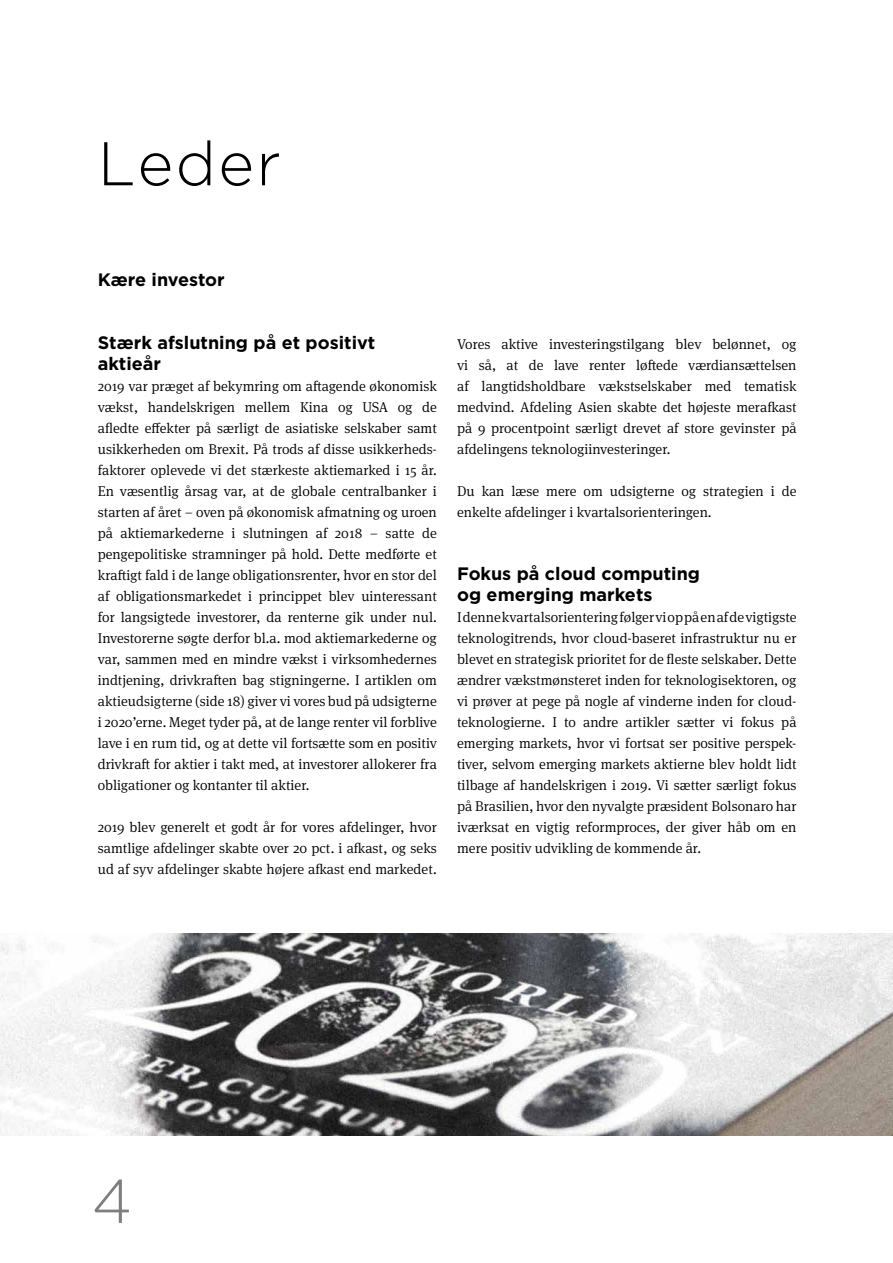
<style>
.page{position:relative;width:893px;height:1263px;background:#fff}
.page>*{position:absolute;margin:0;border:0;box-sizing:border-box;transform-origin:0 0}
.t1{font:300 61.5px "Gotham";letter-spacing:.035em;color:#000}
.t2{font:300 61.5px "Gotham";color:#7e7e7d}
.t3{font:700 18px/21px "Gotham";color:#000}
.t4{font:300 14.25px/21px "Meta Serif Pro";color:#000;text-align:justify}
</style>
<div class="page">
<img style="left:0;top:933px;width:893px;height:202px">
<h1 class="t1" style="left:98px;top:125px;width:185px">Leder</h1>
<p class="t3" style="left:98px;top:269px;width:128px">Kære investor</p>
<p class="t3" style="left:98px;top:332px;width:279px">Stærk afslutning på et positivt aktieår</p>
<p class="t4" style="left:98px;top:375px;width:341px">2019 var præget af bekymring om aftagende økonomisk vækst, handelskrigen mellem Kina og USA og de afledte effekter på særligt de asiatiske selskaber samt usikkerheden om Brexit. På trods af disse usikkerheds&shy;faktorer oplevede vi det stærkeste aktiemarked i 15 år.<br>En væsentlig årsag var, at de globale centralbanker i starten af året – oven på økonomisk afmatning og uroen på aktiemarkederne i slutningen af 2018 – satte de pengepolitiske stramninger på hold. Dette medførte et kraftigt fald i de lange obligationsrenter, hvor en stor del af obligationsmarkedet i princippet blev uinteressant for langsigtede investorer, da renterne gik under nul.<br>Investorerne søgte derfor bl.a. mod aktiemarkederne og var, sammen med en mindre vækst i virksomhedernes indtjening, drivkraften bag stigningerne. I artiklen om aktieudsigterne (side 18) giver vi vores bud på udsigterne i 2020’erne. Meget tyder på, at de lange renter vil forblive lave i en rum tid, og at dette vil fortsætte som en positiv drivkraft for aktier i takt med, at investorer allokerer fra obligationer og kontanter til aktier.</p>
<p class="t4" style="left:98px;top:816px;width:341px">2019 blev generelt et godt år for vores afdelinger, hvor samtlige afdelinger skabte over 20 pct. i afkast, og seks ud af syv afdelinger skabte højere afkast end markedet.</p>
<p class="t4" style="left:457px;top:333px;width:341px">Vores aktive investeringstilgang blev belønnet, og vi så, at de lave renter løftede værdiansættelsen af langtidsholdbare vækstselskaber med tematisk medvind. Afdeling Asien skabte det højeste merafkast på 9 procentpoint særligt drevet af store gevinster på afdelingens teknologiinvesteringer.</p>
<p class="t4" style="left:457px;top:480px;width:341px">Du kan læse mere om udsigterne og strategien i de enkelte afdelinger i kvartalsorienteringen.</p>
<p class="t3" style="left:457px;top:563px;width:244px">Fokus på cloud computing og emerging markets</p>
<p class="t4" style="left:457px;top:606px;width:341px">I denne kvartalsorientering følger vi op på en af de vigtigste teknologitrends, hvor cloud-baseret infrastruktur nu er blevet en strategisk prioritet for de fleste selskaber. Dette ændrer vækstmønsteret inden for teknologisektoren, og vi prøver at pege på nogle af vinderne inden for cloud&shy;teknologierne. I to andre artikler sætter vi fokus på emerging markets, hvor vi fortsat ser positive perspek&shy;tiver, selvom emerging markets aktierne blev holdt lidt tilbage af handelskrigen i 2019. Vi sætter særligt fokus på Brasilien, hvor den nyvalgte præsident Bolsonaro har iværksat en vigtig reformproces, der giver håb om en mere positiv udvikling de kommende år.</p>
<h1 class="t2" style="left:91px;top:1162px;width:42px">4</h1>
</div>
